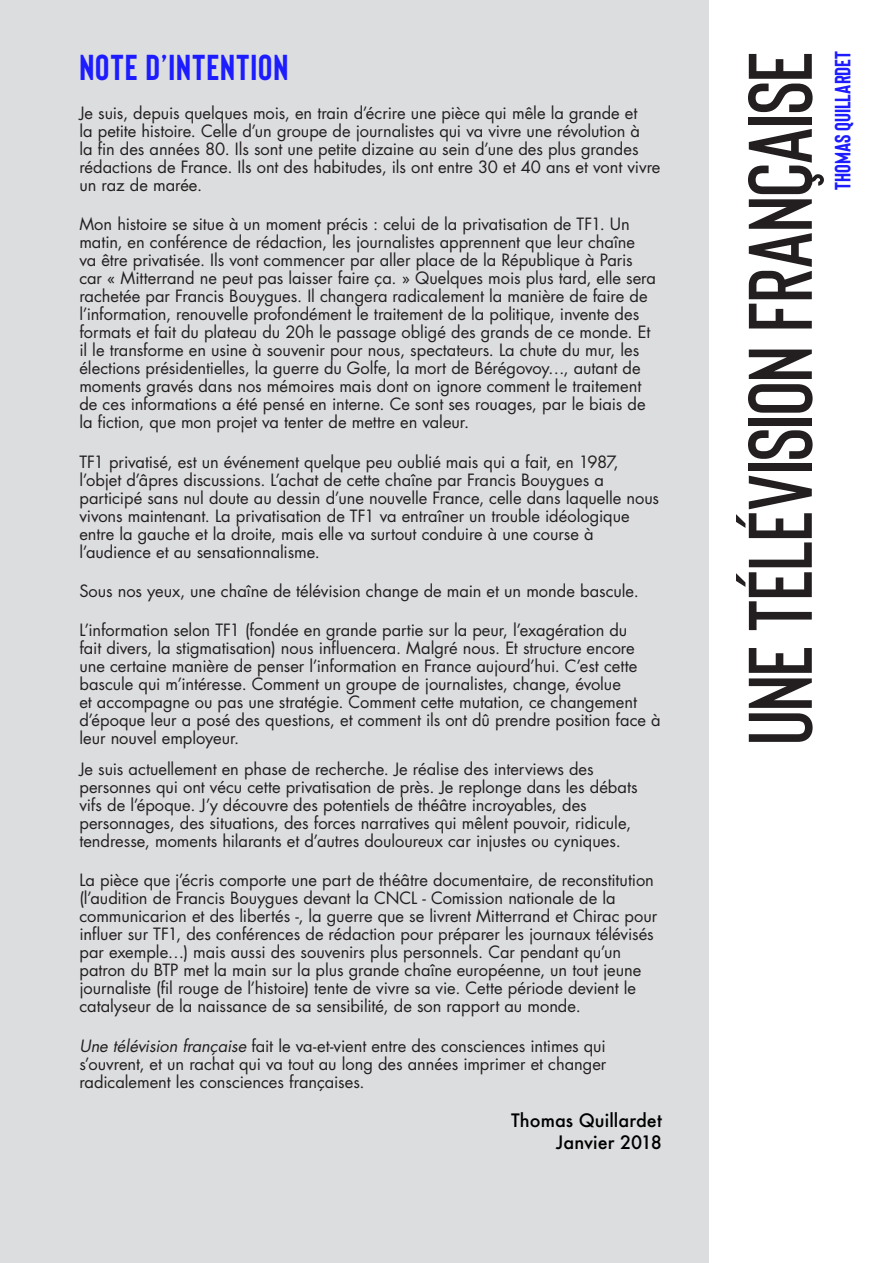
<style>
.page{position:relative;width:893px;height:1263px;background:#fff}
.page>*{position:absolute;margin:0;border:0;box-sizing:border-box;transform-origin:0 0}
.t1{font:600 90px "Bison";letter-spacing:-.015em;color:#231f20}
.t2{font:700 36px "Bison";letter-spacing:.035em;color:#1c1cff}
.t3{font:700 22.05px "Bison";color:#1c1cff}
.t4{font:500 18px "Futura";letter-spacing:.005em;color:#000}
.t5{font:16.5px/18px "Futura Std";letter-spacing:-.005em;color:#231f20}
.s1{font-style:italic}
</style>
<div class="page">
<div style="left:0;top:0;width:709px;height:1263px;background:#dcdddf"></div>
<p class="t2" style="left:79px;top:45px;width:210px">NOTE D’INTENTION</p>
<p class="t5" style="left:79px;top:104px;width:583px">Je suis, depuis quelques mois, en train d’écrire une pièce qui mêle la grande et<br>la petite histoire. Celle d’un groupe de journalistes qui va vivre une révolution à<br>la fin des années 80. Ils sont une petite dizaine au sein d’une des plus grandes rédactions de France. Ils ont des habitudes, ils ont entre 30 et 40 ans et vont vivre un raz de marée.</p>
<p class="t5" style="left:79px;top:215px;width:578px">Mon histoire se situe à un moment précis : celui de la privatisation de TF1. Un matin, en conférence de rédaction, les journalistes apprennent que leur chaîne va être privatisée. Ils vont commencer par aller place de la République à Paris car « Mitterrand ne peut pas laisser faire ça. » Quelques mois plus tard, elle sera rachetée par Francis Bouygues. Il changera radicalement la manière de faire de l’information, renouvelle profondément le traitement de la politique, invente des formats et fait du plateau du 20h le passage obligé des grands de ce monde. Et il le transforme en usine à souvenir pour nous, spectateurs. La chute du mur, les élections présidentielles, la guerre du Golfe, la mort de Bérégovoy…, autant de moments gravés dans nos mémoires mais dont on ignore comment le traitement de ces informations a été pensé en interne. Ce sont ses rouages, par le biais de la fiction, que mon projet va tenter de mettre en valeur.</p>
<p class="t5" style="left:79px;top:453px;width:581px">TF1 privatisé, est un événement quelque peu oublié mais qui a fait, en 1987, l’objet d’âpres discussions. L’achat de cette chaîne par Francis Bouygues a participé sans nul doute au dessin d’une nouvelle France, celle dans laquelle nous vivons maintenant. La privatisation de TF1 va entraîner un trouble idéologique entre la gauche et la droite, mais elle va surtout conduire à une course à l’audience et au sensationnalisme.</p>
<p class="t5" style="left:79px;top:582px;width:561px">Sous nos yeux, une chaîne de télévision change de main et un monde bascule.</p>
<p class="t5" style="left:79px;top:621px;width:583px">L’information selon TF1 (fondée en grande partie sur la peur, l’exagération du<br>fait divers, la stigmatisation) nous influencera. Malgré nous. Et structure encore une certaine manière de penser l’information en France aujourd’hui. C’est cette bascule qui m’intéresse. Comment un groupe de journalistes, change, évolue<br>et accompagne ou pas une stratégie. Comment cette mutation, ce changement d’époque leur a posé des questions, et comment ils ont dû prendre position face à leur nouvel employeur.</p>
<p class="t5" style="left:79px;top:760px;width:560px">Je suis actuellement en phase de recherche. Je réalise des interviews des personnes qui ont vécu cette privatisation de près. Je replonge dans les débats vifs de l’époque. J’y découvre des potentiels de théâtre incroyables, des personnages, des situations, des forces narratives qui mêlent pouvoir, ridicule, tendresse, moments hilarants et d’autres douloureux car injustes ou cyniques.</p>
<p class="t5" style="left:79px;top:871px;width:579px">La pièce que j’écris comporte une part de théâtre documentaire, de reconstitution (l’audition de Francis Bouygues devant la CNCL - Comission nationale de la communicarion et des libertés -, la guerre que se livrent Mitterrand et Chirac pour influer sur TF1, des conférences de rédaction pour préparer les journaux télévisés par exemple…) mais aussi des souvenirs plus personnels. Car pendant qu’un patron du BTP met la main sur la plus grande chaîne européenne, un tout jeune journaliste (fil rouge de l’histoire) tente de vivre sa vie. Cette période devient le catalyseur de la naissance de sa sensibilité, de son rapport au monde.</p>
<p class="t5" style="left:79px;top:1037px;width:529px;text-align:justify"><span class="s1">Une télévision française</span> fait le va-et-vient entre des consciences intimes qui s’ouvrent, et un rachat qui va tout au long des années imprimer et changer radicalement les consciences françaises.</p>
<p class="t4" style="left:511px;top:1108px;width:152px">Thomas Quillardet</p>
<p class="t4" style="left:556px;top:1130px;width:107px">Janvier 2018</p>
<p class="t1" style="left:724px;top:745px;width:696px;rotate:-90deg">une télévision française</p>
<p class="t3" style="left:829px;top:190px;width:140px;rotate:-90deg">THOMAS QUILLARDET</p>
</div>
